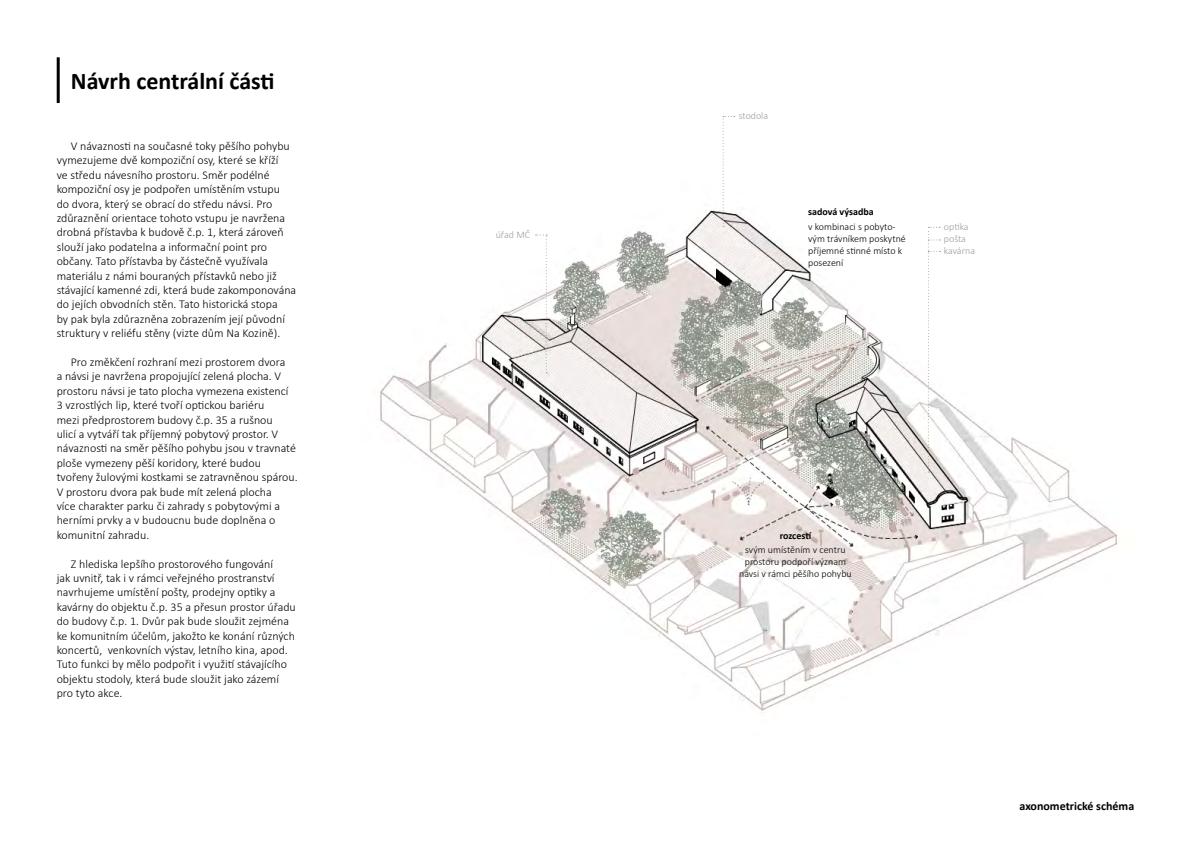
<style>
.page{position:relative;width:1191px;height:842px;background:#fff}
.page>*{position:absolute;margin:0;border:0;box-sizing:border-box;transform-origin:0 0}
.t1{font:700 24px "Calibri";color:#000}
.t2{font:300 12px/14.4px "Calibri";color:#000}
.t3{font:700 12px "Calibri";color:#000}
.t4{font:300 10px/12px "Calibri";color:#000}
.t5{font:300 10px/12px "Calibri";color:#9d9d9c}
.t6{font:700 10px "Calibri";color:#000}
</style>
<div class="page">
<hr style="left:57px;top:57px;width:3px;height:46px;background:#000">
<img style="left:380px;top:116px;width:738px;height:595px">
<svg style="left:722px;top:116px;width:12px;height:111px"></svg>
<svg style="left:535px;top:235px;width:12px;height:138px"></svg>
<svg style="left:928px;top:227px;width:12px;height:246px"></svg>
<h1 class="t1" style="left:71px;top:64px;width:205px">Návrh centrální části</h1>
<p class="t2" style="left:57px;top:139px;width:241px;text-indent:14px">V návaznosti na současné toky pěšího pohybu vymezujeme dvě kompoziční osy, které se kříží<br>ve středu návesního prostoru. Směr podélné kompoziční osy je podpořen umístěním vstupu<br>do dvora, který se obrací do středu návsi. Pro zdůraznění orientace tohoto vstupu je navržena drobná přístavba k budově č.p. 1, která zároveň slouží jako podatelna a informační point pro občany. Tato přístavba by částečně využívala materiálu z námi bouraných přístavků nebo již stávající kamenné zdi, která bude zakomponována do jejích obvodních stěn. Tato historická stopa<br>by pak byla zdůrazněna zobrazením její původní struktury v reliéfu stěny (vizte dům Na Kozině).</p>
<p class="t2" style="left:57px;top:355px;width:242px;text-indent:14px">Pro změkčení rozhraní mezi prostorem dvora<br>a návsi je navržena propojující zelená plocha. V prostoru návsi je tato plocha vymezena existencí 3 vzrostlých lip, které tvoří optickou bariéru<br>mezi předprostorem budovy č.p. 35 a rušnou<br>ulicí a vytváří tak příjemný pobytový prostor. V návaznosti na směr pěšího pohybu jsou v travnaté ploše vymezeny pěší koridory, které budou tvořeny žulovými kostkami se zatravněnou spárou.<br>V prostoru dvora pak bude mít zelená plocha<br>více charakter parku či zahrady s pobytovými a herními prvky a v budoucnu bude doplněna o komunitní zahradu.</p>
<p class="t2" style="left:57px;top:556px;width:241px;text-indent:14px">Z hlediska lepšího prostorového fungování<br>jak uvnitř, tak i v rámci veřejného prostranství navrhujeme umístění pošty, prodejny optiky a kavárny do objektu č.p. 35 a přesun prostor úřadu do budovy č.p. 1. Dvůr pak bude sloužit zejména ke komunitním účelům, jakožto ke konání různých koncertů, venkovních výstav, letního kina, apod.<br>Tuto funkci by mělo podpořit i využití stávajícího objektu stodoly, která bude sloužit jako zázemí pro tyto akce.</p>
<p class="t5" style="left:496px;top:229px;width:36px">úřad MČ</p>
<p class="t5" style="left:738px;top:110px;width:31px">stodola</p>
<p class="t6" style="left:808px;top:204px;width:67px">sadová výsadba</p>
<p class="t4" style="left:808px;top:220px;width:99px">v kombinaci s pobyto&shy;vým trávníkem poskytné příjemné stinné místo k posezení</p>
<p class="t5" style="left:944px;top:221px;width:33px">optika pošta kavárna</p>
<p class="t6" style="left:779px;top:528px;width:33px">rozcestí</p>
<p class="t4" style="left:739px;top:544px;width:114px;text-align:center">svým umístěním v centru prostoru podpoří význam návsi v rámci pěšího pohybu</p>
<p class="t3" style="left:1019px;top:797px;width:116px">axonometrické schéma</p>
</div>
